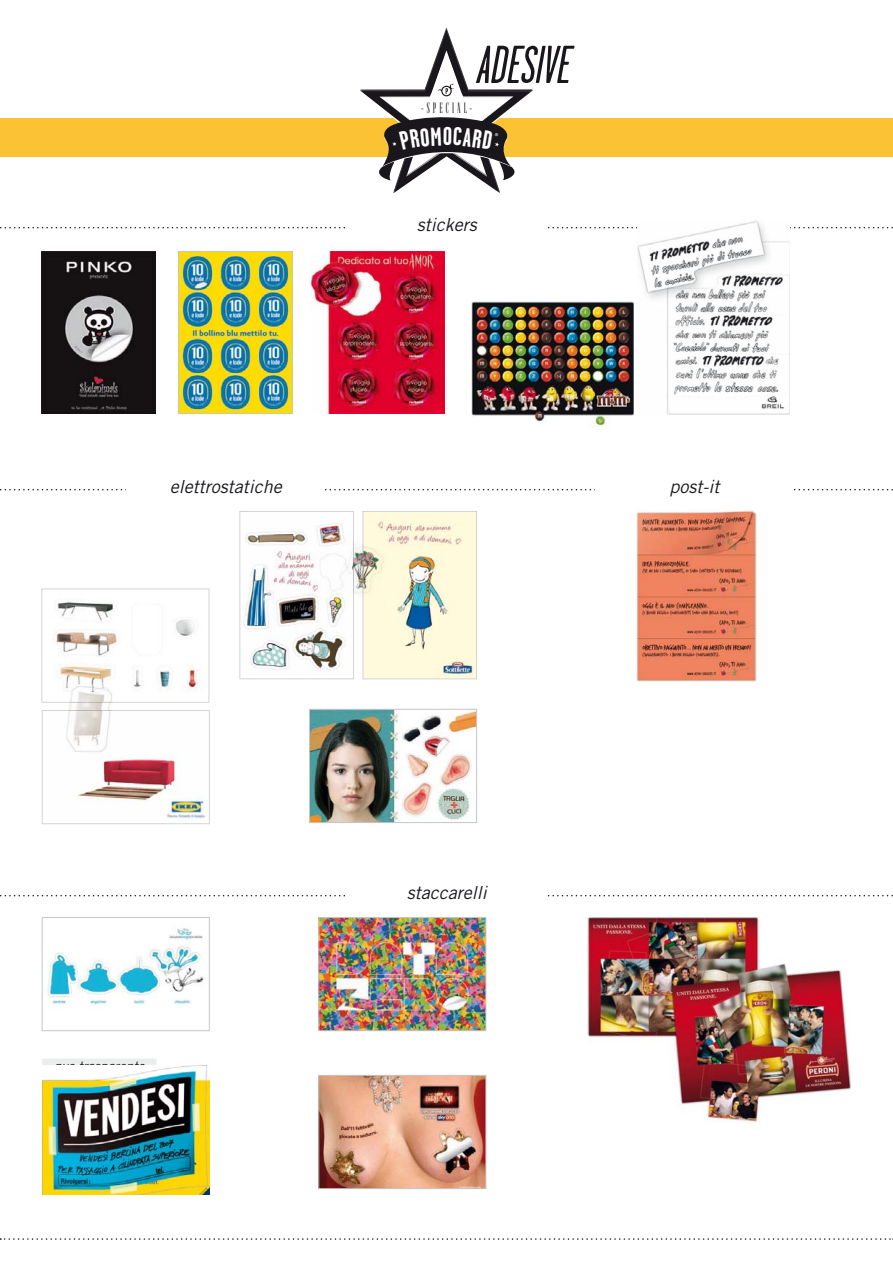
<style>
.page{position:relative;width:893px;height:1263px;background:#fff}
.page>*{position:absolute;margin:0;border:0;box-sizing:border-box;transform-origin:0 0}
.t1{font:italic 53.25px "Garage Gothic";color:#1a171c}
.t2{font:italic 18px "Trade Gothic";color:#1a171c}
.t3{font:15px "Flenja";letter-spacing:.2em;color:#1a171c}
.t4{font:italic 13.5px "Trade Gothic";color:#1a171c}
</style>
<div class="page">
<svg style="left:42px;top:1059px;width:115px;height:6px"></svg>
<div style="left:55px;top:1061px;width:90px;height:12px;background:#eceded"></div>
<svg style="left:0;top:227px;width:893px;height:1px"></svg>
<div style="left:347px;top:217px;width:199px;height:17px;background:#fff"></div>
<svg style="left:0;top:489px;width:893px;height:1px"></svg>
<div style="left:126px;top:479px;width:199px;height:17px;background:#fff"></div>
<div style="left:595px;top:479px;width:199px;height:16px;background:#fff"></div>
<svg style="left:0;top:895px;width:893px;height:1px"></svg>
<div style="left:347px;top:885px;width:199px;height:17px;background:#fff"></div>
<svg style="left:0;top:1238px;width:893px;height:2px"></svg>
<div style="left:0;top:118px;width:893px;height:39px;background:#fbc233"></div>
<img style="left:42px;top:251px;width:113px;height:163px">
<img style="left:312px;top:251px;width:132px;height:163px">
<img style="left:637px;top:220px;width:153px;height:195px">
<img style="left:180px;top:253px;width:110px;height:159px">
<div style="left:178px;top:251px;width:114px;height:163px;border:1px solid #c5c6c8"></div>
<img style="left:471px;top:302px;width:163px;height:124px">
<img style="left:42px;top:1065px;width:167px;height:129px">
<svg style="left:363px;top:511px;width:114px;height:168px;background:#eaead2"></svg>
<img style="left:637px;top:509px;width:119px;height:173px">
<img style="left:239px;top:511px;width:115px;height:168px">
<img style="left:354px;top:541px;width:9px;height:56px">
<img style="left:363px;top:544px;width:28px;height:58px">
<img style="left:363px;top:543px;width:1px;height:55px">
<img style="left:334px;top:539px;width:20px;height:56px">
<svg style="left:42px;top:710px;width:168px;height:114px"></svg>
<svg style="left:41px;top:589px;width:168px;height:114px"></svg>
<img style="left:47px;top:928px;width:157px;height:77px">
<div style="left:42px;top:917px;width:168px;height:114px;border:1px solid #c5c6c8"></div>
<img style="left:320px;top:1077px;width:164px;height:110px">
<div style="left:318px;top:1075px;width:168px;height:114px;border:1px solid #c5c6c8"></div>
<img style="left:311px;top:711px;width:164px;height:110px">
<div style="left:309px;top:709px;width:168px;height:114px;border:1px solid #c5c6c8"></div>
<img style="left:320px;top:919px;width:164px;height:110px">
<div style="left:318px;top:917px;width:168px;height:114px;border:1px solid #c5c6c8"></div>
<img style="left:64px;top:711px;width:48px;height:45px">
<img style="left:68px;top:683px;width:46px;height:28px">
<img style="left:69px;top:702px;width:44px;height:1px">
<img style="left:588px;top:917px;width:263px;height:205px">
<svg style="left:360px;top:27px;width:173px;height:167px"></svg>
<h1 class="t1" style="left:475px;top:46px;width:104px">ADESIVE</h1>
<p class="t3" style="left:421px;top:99px;width:52px">-SPECIAL-</p>
<p class="t2" style="left:417px;top:218px;width:61px">stickers</p>
<p class="t2" style="left:170px;top:480px;width:113px">elettrostatiche</p>
<p class="t2" style="left:669px;top:480px;width:51px">post-it</p>
<p class="t4" style="left:54px;top:1061px;width:92px">pvc trasparente</p>
<p class="t2" style="left:407px;top:886px;width:81px">staccarelli</p>
</div>
